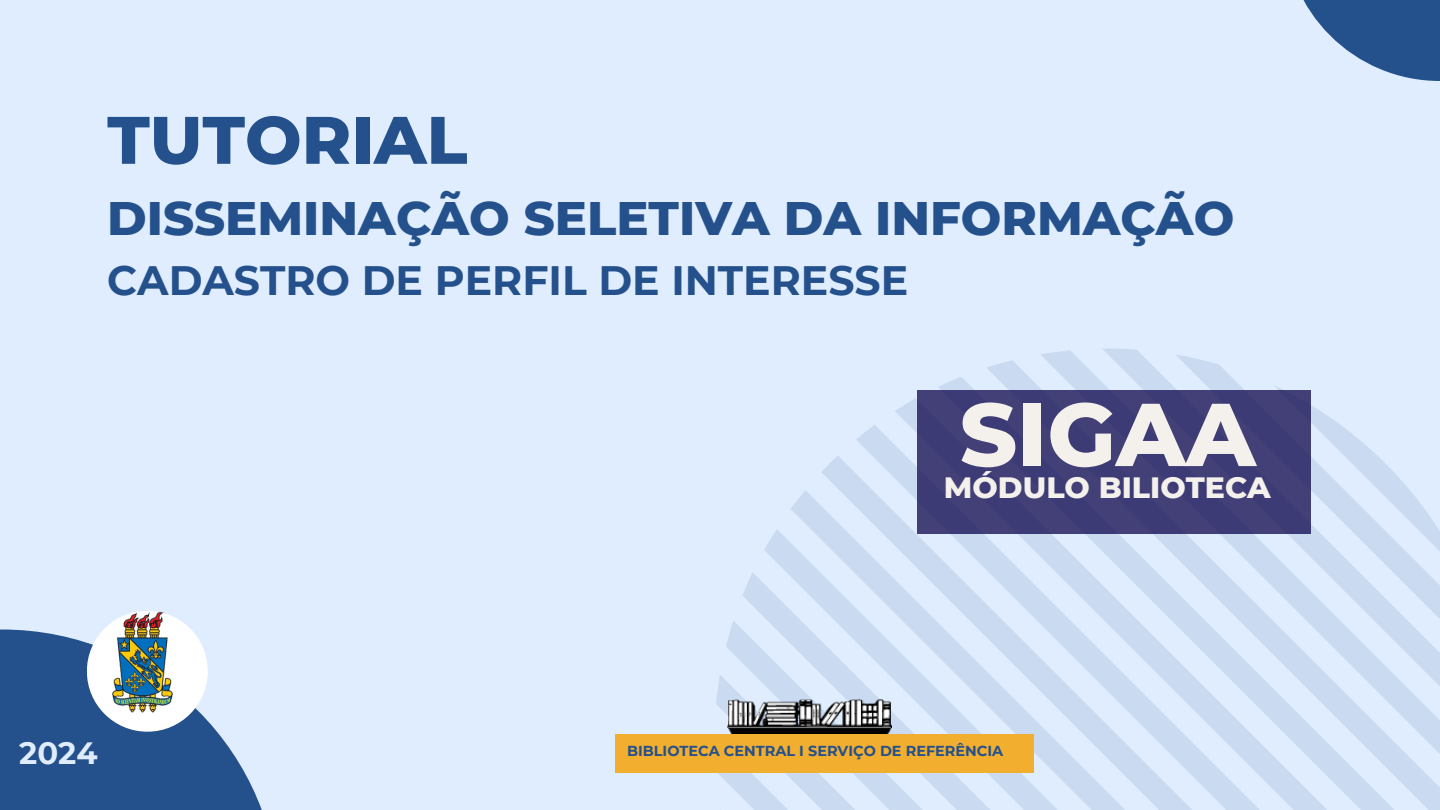
<style>
.page{position:relative;width:1440px;height:810px;background:#dfedff}
.page>*{position:absolute;margin:0;border:0;box-sizing:border-box;transform-origin:0 0}
.t1{font:800 89px "Montserrat";color:#f4f1ec}
.t2{font:800 67px "Montserrat";color:#24508c}
.t3{font:800 48px "Montserrat";color:#24508c}
.t4{font:700 41px "Montserrat";color:#24508c}
.t5{font:700 30.8px "Montserrat";color:#dfedff}
.t6{font:800 30px "Montserrat";color:#f4f1ec}
.t7{font:700 14.5px "Montserrat";color:#24508c}
</style>
<div class="page">
<svg style="left:987px;top:360px;width:244px;height:17px;fill:#cedff5"></svg>
<svg style="left:938px;top:377px;width:345px;height:13px"></svg>
<svg style="left:895px;top:398px;width:545px;height:412px"></svg>
<svg style="left:856px;top:425px;width:569px;height:385px"></svg>
<svg style="left:822px;top:455px;width:572px;height:355px"></svg>
<svg style="left:791px;top:490px;width:568px;height:320px"></svg>
<svg style="left:764px;top:529px;width:556px;height:281px;fill:#d1e1f6"></svg>
<svg style="left:743px;top:572px;width:534px;height:238px"></svg>
<svg style="left:726px;top:620px;width:503px;height:190px"></svg>
<svg style="left:716px;top:675px;width:459px;height:135px"></svg>
<svg style="left:716px;top:736px;width:397px;height:74px"></svg>
<svg style="left:0;top:630px;width:262px;height:180px;fill:#24508c"></svg>
<svg style="left:1303px;top:0;width:137px;height:81px;fill:#24508c"></svg>
<div style="left:87px;top:611px;width:121px;height:121px;background:#fff;border-radius:50%"></div>
<img style="left:83px;top:611px;width:119px;height:111px">
<img style="left:728px;top:700px;width:164px;height:34px">
<div style="left:615px;top:734px;width:419px;height:39px;background:#f2ae2f"></div>
<div style="left:918px;top:390px;width:393px;height:144px;background:#403d76"></div>
<h4 class="t2" style="left:107px;top:99px;width:362px">TUTORIAL</h4>
<p class="t3" style="left:107px;top:188px;width:1129px">DISSEMINAÇÃO SELETIVA DA INFORMAÇÃO</p>
<h5 class="t4" style="left:107px;top:256px;width:802px">CADASTRO DE PERFIL DE INTERESSE</h5>
<p class="t1" style="left:960px;top:380px;width:298px">SIGAA</p>
<p class="t6" style="left:944px;top:469px;width:328px">MÓDULO BILIOTECA</p>
<h1 class="t5" style="left:19px;top:734px;width:80px">2024</h1>
<h5 class="t7" style="left:627px;top:742px;width:378px">BIBLIOTECA CENTRAL I SERVIÇO DE REFERÊNCIA</h5>
</div>
